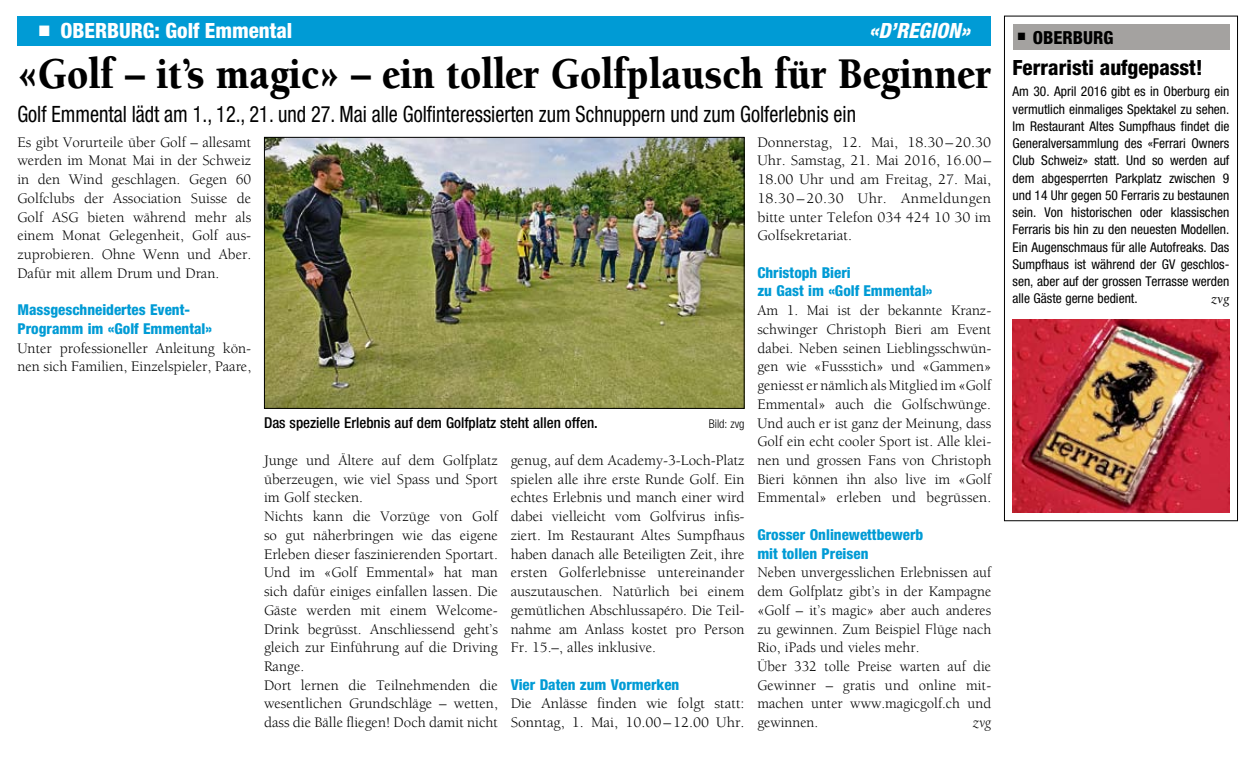
<style>
.page{position:relative;width:1251px;height:759px;background:#fff}
.page>*{position:absolute;margin:0;border:0;box-sizing:border-box;transform-origin:0 0}
.t1{font:900 45px "Berkeley";color:#000;scale:.88 1}
.t2{font:condensed 22.5px "Helvetica Neue";color:#000;scale:.9 1}
.t3{font:800 condensed 21px "Helvetica Neue";color:#fff}
.t4{font:800 condensed 21px "Helvetica Neue";color:#000}
.t5{font:italic 800 condensed 21px "Helvetica Neue";color:#fff}
.t6{font:800 condensed 18px "Helvetica Neue";color:#000}
.t7{font:15px/18.8px "Berkeley";color:#000;text-align:justify}
.t8{font:800 condensed 15px/18.8px "Helvetica Neue";color:#009bd5}
.t9{font:500 condensed 15px "Helvetica Neue";color:#000}
.t10{font:italic 15px "Berkeley";color:#000}
.t11{font:condensed 13.5px/17.2px "Helvetica Neue";color:#000;text-align:justify}
.t12{font:italic 13.5px "Berkeley";color:#000}
.t13{font:300 condensed 12px "Helvetica Neue";color:#000}
.s1{font-family:"Mathematical Pi Six";font-weight:400;font-stretch:normal;font-size:15px}
</style>
<div class="page">
<div style="left:17px;top:16px;width:974px;height:29px;background:#009bd5"></div>
<img style="left:266px;top:139px;width:476px;height:268px">
<div style="left:264px;top:137px;width:480px;height:272px;border:1px solid #000"></div>
<div style="left:1004px;top:16px;width:234px;height:505px;border:1px solid #000"></div>
<img style="left:1012px;top:319px;width:217px;height:193px">
<div style="left:1012px;top:24px;width:217px;height:25px;background:#a4a2a0"></div>
<h3 class="t3" style="left:39px;top:18px;width:255px"><span class="s1">j</span> OBERBURG: Golf Emmental</h3>
<h3 class="t5" style="left:869px;top:18px;width:102px">«D’REGION»</h3>
<h1 class="t1" style="left:17px;top:50px;width:1108px">«Golf – it’s magic» – ein toller Golfplausch für Beginner</h1>
<h2 class="t2" style="left:17px;top:101px;width:933px">Golf Emmental lädt am 1., 12., 21. und 27. Mai alle Golfinteressierten zum Schnuppern und zum Golferlebnis ein</h2>
<p class="t7" style="left:17px;top:133px;width:235px">Es gibt Vorurteile über Golf – allesamt werden im Monat Mai in der Schweiz in den Wind geschlagen. Gegen 60<br>Golfclubs der Association Suisse de Golf ASG bieten während mehr als einem Monat Gelegenheit, Golf aus&shy;zuprobieren. Ohne Wenn und Aber.<br>Dafür mit allem Drum und Dran.</p>
<p class="t8" style="left:17px;top:300px;width:196px">Massgeschneidertes Event-<br>Programm im «Golf Emmental»</p>
<p class="t7" style="left:17px;top:339px;width:235px">Unter professioneller Anleitung kön&shy;nen sich Familien, Einzelspieler, Paare,</p>
<p class="t9" style="left:264px;top:413px;width:335px">Das spezielle Erlebnis auf dem Golfplatz steht allen offen.</p>
<p class="t13" style="left:709px;top:416px;width:37px">Bild: zvg</p>
<p class="t7" style="left:264px;top:451px;width:235px;text-align:left">Junge und Ältere auf dem Golfplatz überzeugen, wie viel Spass und Sport im Golf stecken.<br>Nichts kann die Vorzüge von Golf so gut näherbringen wie das eigene<br>Erleben dieser faszinierenden Sportart.<br>Und im «Golf Emmental» hat man sich dafür einiges einfallen lassen. Die<br>Gäste werden mit einem Welcome-<br>Drink begrüsst. Anschliessend geht’s gleich zur Einführung auf die Driving<br>Range.<br>Dort lernen die Teilnehmenden die wesentlichen Grundschläge – wetten, dass die Bälle fliegen! Doch damit nicht</p>
<p class="t7" style="left:511px;top:451px;width:235px">genug, auf dem Academy-3-Loch-Platz spielen alle ihre erste Runde Golf. Ein echtes Erlebnis und manch einer wird dabei vielleicht vom Golfvirus infis&shy;ziert. Im Restaurant Altes Sumpfhaus haben danach alle Beteiligten Zeit, ihre ersten Golferlebnisse untereinander auszutauschen. Natürlich bei einem gemütlichen Abschlussapéro. Die Teil&shy;nahme am Anlass kostet pro Person Fr. 15.–, alles inklusive.</p>
<p class="t8" style="left:511px;top:674px;width:170px">Vier Daten zum Vormerken</p>
<p class="t7" style="left:511px;top:694px;width:235px">Die Anlässe finden wie folgt statt:<br>Sonntag, 1. Mai, 10.00–12.00 Uhr.</p>
<p class="t7" style="left:757px;top:133px;width:235px">Donnerstag, 12. Mai, 18.30–20.30<br>Uhr. Samstag, 21. Mai 2016, 16.00– 18.00 Uhr und am Freitag, 27. Mai, 18.30 – 20.30 Uhr. Anmeldungen bitte unter Telefon 034 424 10 30 im Golfsekretariat.</p>
<p class="t8" style="left:757px;top:263px;width:177px">Christoph Bieri<br>zu Gast im «Golf Emmental»</p>
<p class="t7" style="left:757px;top:301px;width:235px">Am 1. Mai ist der bekannte Kranz&shy;schwinger Christoph Bieri am Event dabei. Neben seinen Lieblingsschwün&shy;gen wie «Fussstich» und «Gammen» geniesst er nämlich als Mitglied im «Golf Emmental» auch die Golfschwünge.<br>Und auch er ist ganz der Meinung, dass Golf ein echt cooler Sport ist. Alle klei&shy;nen und grossen Fans von Christoph Bieri können ihn also live im «Golf Emmental» erleben und begrüssen.</p>
<p class="t8" style="left:757px;top:525px;width:167px">Grosser Onlinewettbewerb mit tollen Preisen</p>
<p class="t7" style="left:757px;top:563px;width:235px;text-align:left">Neben unvergesslichen Erlebnissen auf dem Golfplatz gibt’s in der Kampagne «Golf – it’s magic» aber auch anderes zu gewinnen. Zum Beispiel Flüge nach<br>Rio, iPads und vieles mehr.<br>Über 332 tolle Preise warten auf die<br>Gewinner – gratis und online mit&shy;machen unter www.magicgolf.ch und gewinnen.</p>
<p class="t10" style="left:973px;top:714px;width:20px">zvg</p>
<p class="t6" style="left:1017px;top:26px;width:98px"><sup>j</sup> OBERBURG</p>
<h3 class="t4" style="left:1012px;top:54px;width:192px">Ferraristi aufgepasst!</h3>
<p class="t11" style="left:1012px;top:83px;width:218px">Am 30. April 2016 gibt es in Oberburg ein vermutlich einmaliges Spektakel zu sehen.<br>Im Restaurant Altes Sumpfhaus findet die Generalversammlung des «Ferrari Owners Club Schweiz» statt. Und so werden auf dem abgesperrten Parkplatz zwischen 9 und 14 Uhr gegen 50 Ferraris zu bestaunen sein. Von historischen oder klassischen Ferraris bis hin zu den neuesten Modellen.<br>Ein Augenschmaus für alle Autofreaks. Das Sumpfhaus ist während der GV geschlos&shy;sen, aber auf der grossen Terrasse werden alle Gäste gerne bedient.</p>
<p class="t12" style="left:1211px;top:292px;width:20px">zvg</p>
</div>
